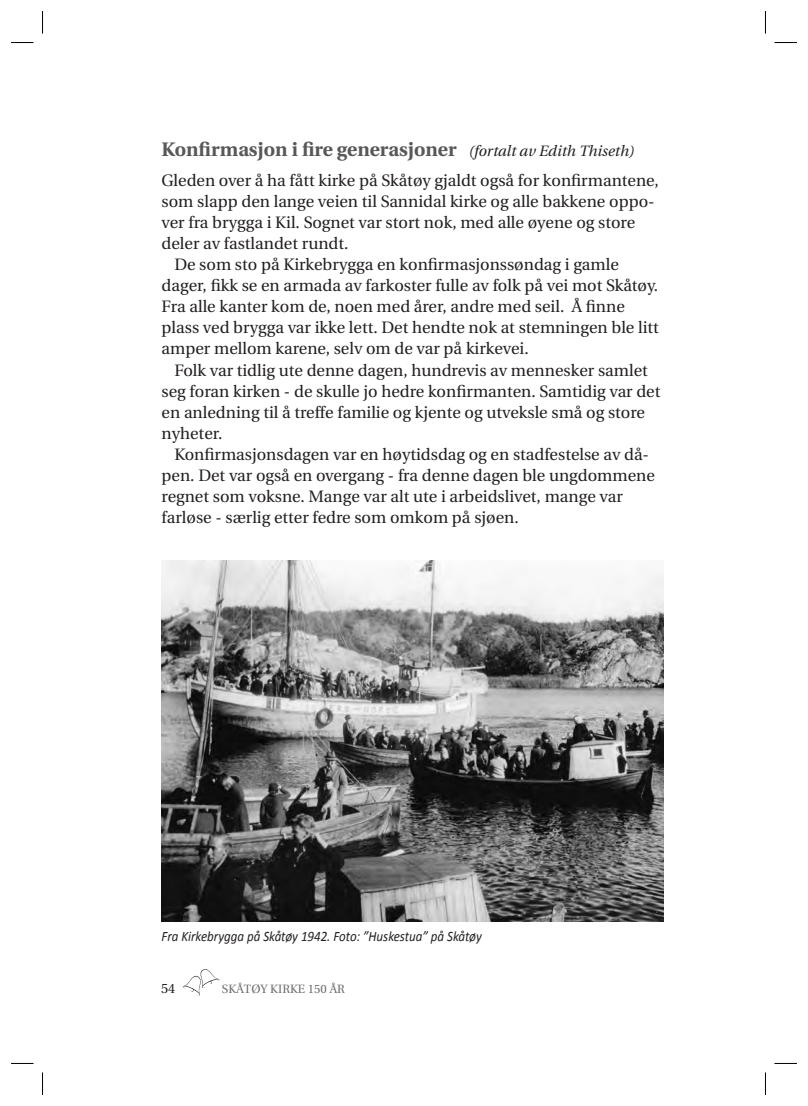
<style>
.page{position:relative;width:808px;height:1106px;background:#fff}
.page>*{position:absolute;margin:0;border:0;box-sizing:border-box;transform-origin:0 0}
.t1{font:700 19.5px "Utopia";color:#57585a}
.t2{font:16.5px "Utopia";color:#231f20}
.t3{font:italic 14.4px "Calibri";color:#231f20;scale:.9 1}
.t4{font:13.5px "Utopia";color:#231f20}
.t5{font:12px "Utopia";color:#6c6d70}
.s1{font-weight:400;font-style:italic;font-size:15px;color:#231f20}
</style>
<div class="page">
<svg style="left:183px;top:969px;width:37px;height:27px"></svg>
<img style="left:162px;top:560px;width:501px;height:361px">
<svg style="left:11px;top:42px;width:23px;height:1px"></svg>
<svg style="left:774px;top:42px;width:23px;height:1px"></svg>
<svg style="left:11px;top:1063px;width:23px;height:1px"></svg>
<svg style="left:774px;top:1063px;width:23px;height:1px"></svg>
<svg style="left:42px;top:11px;width:1px;height:23px"></svg>
<svg style="left:42px;top:1072px;width:1px;height:22px"></svg>
<svg style="left:765px;top:11px;width:1px;height:23px"></svg>
<svg style="left:765px;top:1072px;width:1px;height:22px"></svg>
<p class="t1" style="left:162px;top:138px;width:474px">Konfirmasjon i fire generasjoner <span class="s1">(fortalt av Edith Thiseth)</span></p>
<p class="t2" style="left:162px;top:172px;width:499px">Gleden over å ha fått kirke på Skåtøy gjaldt også for konfirmantene,</p>
<p class="t2" style="left:162px;top:193px;width:495px">som slapp den lange veien til Sannidal kirke og alle bakkene oppo-</p>
<p class="t2" style="left:162px;top:214px;width:475px">ver fra brygga i Kil. Sognet var stort nok, med alle øyene og store</p>
<p class="t2" style="left:162px;top:235px;width:188px">deler av fastlandet rundt.</p>
<p class="t2" style="left:174px;top:256px;width:446px">De som sto på Kirkebrygga en konfirmasjonssøndag i gamle</p>
<p class="t2" style="left:162px;top:277px;width:498px">dager, fikk se en armada av farkoster fulle av folk på vei mot Skåtøy.</p>
<p class="t2" style="left:162px;top:298px;width:465px">Fra alle kanter kom de, noen med årer, andre med seil. Å finne</p>
<p class="t2" style="left:162px;top:319px;width:499px">plass ved brygga var ikke lett. Det hendte nok at stemningen ble litt</p>
<p class="t2" style="left:162px;top:340px;width:369px">amper mellom karene, selv om de var på kirkevei.</p>
<p class="t2" style="left:174px;top:361px;width:475px">Folk var tidlig ute denne dagen, hundrevis av mennesker samlet</p>
<p class="t2" style="left:162px;top:382px;width:500px">seg foran kirken - de skulle jo hedre konfirmanten. Samtidig var det</p>
<p class="t2" style="left:162px;top:403px;width:485px">en anledning til å treffe familie og kjente og utveksle små og store</p>
<p class="t2" style="left:162px;top:424px;width:63px">nyheter.</p>
<p class="t2" style="left:174px;top:445px;width:476px">Konfirmasjonsdagen var en høytidsdag og en stadfestelse av då-</p>
<p class="t2" style="left:162px;top:466px;width:495px">pen. Det var også en overgang - fra denne dagen ble ungdommene</p>
<p class="t2" style="left:162px;top:487px;width:463px">regnet som voksne. Mange var alt ute i arbeidslivet, mange var</p>
<p class="t2" style="left:162px;top:508px;width:359px">farløse - særlig etter fedre som omkom på sjøen.</p>
<p class="t3" style="left:162px;top:926px;width:357px">Fra Kirkebrygga på Skåtøy 1942. Foto: ”Huskestua” på Skåtøy</p>
<p class="t4" style="left:161px;top:980px;width:16px">54</p>
<p class="t5" style="left:222px;top:981px;width:124px">SKÅTØY KIRKE 150 ÅR</p>
</div>
